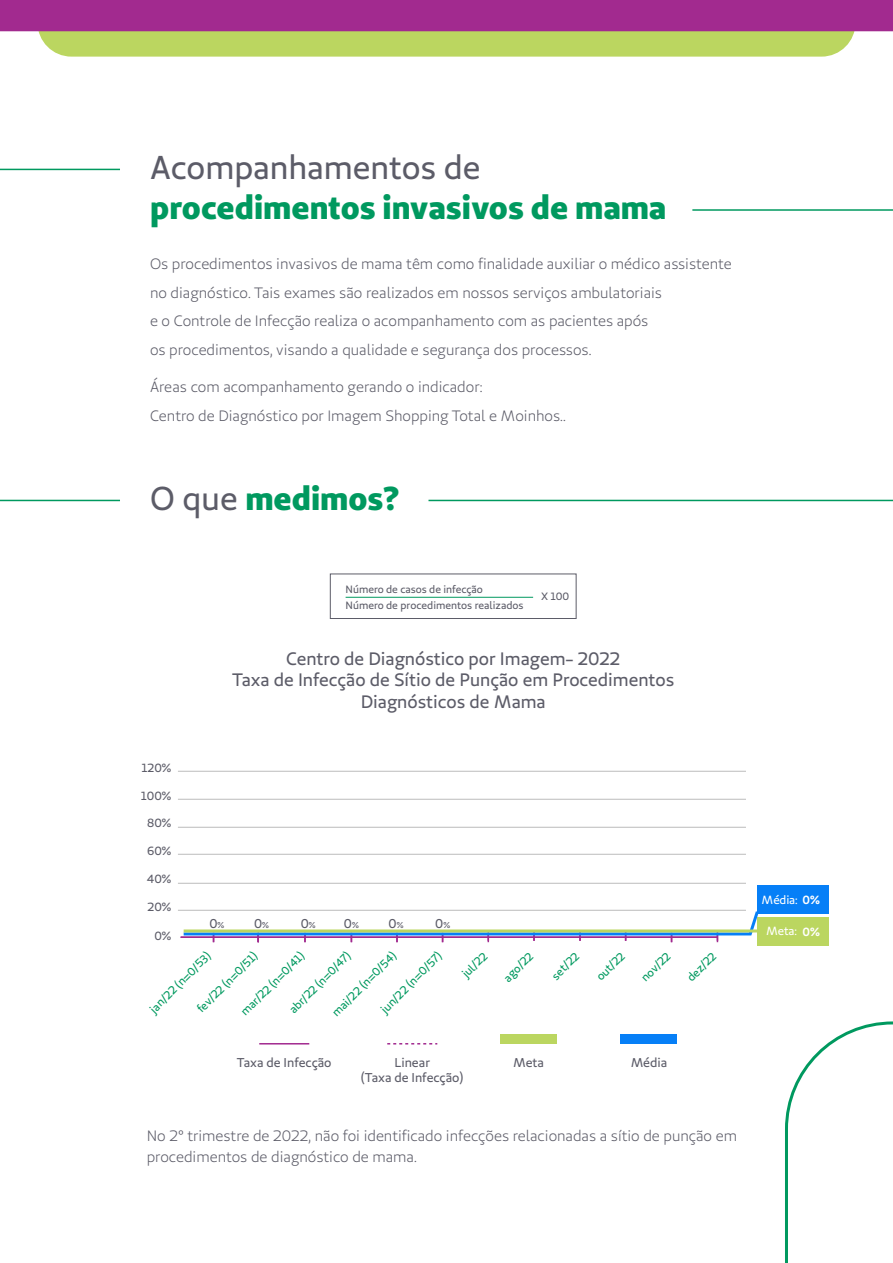
<style>
.page{position:relative;width:893px;height:1263px;background:#fff}
.page>*{position:absolute;margin:0;border:0;box-sizing:border-box;transform-origin:0 0}
.t1{font:700 33px "Unimed Sans 2020 Extra";color:#00995f}
.t2{font:33px "Unimed Sans 2020 Regular";color:#5c5c68}
.t3{font:18px/21.6px "Unimed Sans 2020 Regular";color:#5c5c68;text-align:center}
.t4{font:15px/28.5px "Unimed Sans 2020 Book";color:#5c5c68}
.t5{font:12.75px/15.3px "Unimed Sans 2020 Regular";color:#5c5c68;text-align:center}
.t6{font:11.85px "Unimed Sans 2020 Regular";color:#5c5c68}
.t7{font:11.85px "Unimed Sans 2020 Regular";letter-spacing:-.01em;color:#fff}
.t8{font:11.4px "Unimed Sans 2020 Regular";color:#00995f}
.t9{font:10.65px/15.8px "Unimed Sans 2020 Regular";color:#5c5c68}
.s1{font-family:"Unimed Sans 2020 Regular";font-weight:400;color:#5c5c68}
.s2{font-size:8.55px}
.s3{font-family:"Unimed Sans 2020 Semi";font-weight:700}
</style>
<div class="page">
<svg style="left:0;top:0;width:893px;height:57px;background:#b07982"></svg>
<hr style="left:692px;top:209px;width:201px;height:2px;background:#00995f">
<hr style="left:0;top:169px;width:120px;height:1px;background:#00995f">
<hr style="left:428px;top:500px;width:465px;height:1px;background:#00995f">
<hr style="left:0;top:500px;width:120px;height:1px;background:#00995f">
<hr style="left:259px;top:1043px;width:50px;height:1px;background:#a22a8f">
<div style="left:500px;top:1035px;width:57px;height:9px;background:#bbd660"></div>
<div style="left:620px;top:1035px;width:57px;height:9px;background:#067ff7"></div>
<svg style="left:181px;top:909px;width:578px;height:33px"></svg>
<svg style="left:387px;top:1043px;width:50px;height:1px"></svg>
<hr style="left:346px;top:597px;width:187px;height:1px;background:#00995f">
<div style="left:330px;top:574px;width:246px;height:45px;border:1px solid #5c5c68"></div>
<hr style="left:178px;top:910px;width:568px;height:1px;background:#bcbcbc">
<hr style="left:178px;top:883px;width:568px;height:1px;background:#bcbcbc">
<hr style="left:178px;top:854px;width:568px;height:1px;background:#bcbcbc">
<hr style="left:178px;top:827px;width:568px;height:1px;background:#bcbcbc">
<hr style="left:178px;top:799px;width:568px;height:1px;background:#bcbcbc">
<hr style="left:178px;top:771px;width:568px;height:1px;background:#bcbcbc">
<svg style="left:785px;top:1021px;width:108px;height:242px"></svg>
<div style="left:757px;top:917px;width:72px;height:28px;background:#bbd660"></div>
<div style="left:757px;top:885px;width:72px;height:29px;background:#067ff7"></div>
<hr style="left:184px;top:929px;width:582px;height:3px;background:#bbd660">
<h1 class="t2" style="left:150px;top:146px;width:332px">Acompanhamentos de</h1>
<h1 class="t1" style="left:150px;top:185px;width:518px">procedimentos invasivos de mama</h1>
<p class="t4" style="left:150px;top:250px;width:583px">Os procedimentos invasivos de mama têm como finalidade auxiliar o médico assistente no diagnóstico. Tais exames são realizados em nossos serviços ambulatoriais<br>e o Controle de Infecção realiza o acompanhamento com as pacientes após<br>os procedimentos, visando a qualidade e segurança dos processos.</p>
<p class="t4" style="left:150px;top:373px;width:417px">Áreas com acompanhamento gerando o indicador:<br>Centro de Diagnóstico por Imagem Shopping Total e Moinhos..</p>
<h1 class="t1" style="left:150px;top:476px;width:251px"><span class="s1">O que</span> medimos?</h1>
<p class="t9" style="left:346px;top:581px;width:179px">Número de casos de infecção<br>Número de procedimentos realizados</p>
<p class="t9" style="left:541px;top:588px;width:29px">X 100</p>
<p class="t6" style="left:142px;top:760px;width:31px">120%</p>
<p class="t6" style="left:141px;top:788px;width:32px">100%</p>
<p class="t6" style="left:147px;top:816px;width:26px">80%</p>
<p class="t6" style="left:147px;top:843px;width:26px">60%</p>
<p class="t6" style="left:147px;top:871px;width:26px">40%</p>
<p class="t6" style="left:147px;top:899px;width:25px">20%</p>
<p class="t6" style="left:154px;top:928px;width:18px">0%</p>
<p class="t3" style="left:232px;top:647px;width:444px">Centro de Diagnóstico por Imagem- 2022<br>Taxa de Infecção de Sítio de Punção em Procedimentos<br>Diagnósticos de Mama</p>
<p class="t5" style="left:209px;top:916px;width:16px">0<span class="s2">%</span></p>
<p class="t5" style="left:254px;top:916px;width:16px">0<span class="s2">%</span></p>
<p class="t5" style="left:301px;top:916px;width:16px">0<span class="s2">%</span></p>
<p class="t5" style="left:344px;top:916px;width:16px">0<span class="s2">%</span></p>
<p class="t5" style="left:389px;top:916px;width:16px">0<span class="s2">%</span></p>
<p class="t5" style="left:435px;top:916px;width:16px">0<span class="s2">%</span></p>
<p class="t8" style="left:147px;top:1006px;width:82px;rotate:-45deg">jan/22 (n=0/53)</p>
<p class="t8" style="left:194px;top:1005px;width:82px;rotate:-45deg">fev/22 (n=0/51)</p>
<p class="t8" style="left:238px;top:1008px;width:86px;rotate:-45deg">mar/22 (n=0/41)</p>
<p class="t8" style="left:286px;top:1006px;width:83px;rotate:-45deg">abr/22 (n=0/47)</p>
<p class="t8" style="left:329px;top:1009px;width:87px;rotate:-45deg">mai/22 (n=0/54)</p>
<p class="t8" style="left:378px;top:1006px;width:82px;rotate:-45deg">jun/22 (n=0/57)</p>
<p class="t8" style="left:459px;top:970px;width:32px;rotate:-45deg">jul/22</p>
<p class="t8" style="left:500px;top:974px;width:38px;rotate:-45deg">ago/22</p>
<p class="t8" style="left:548px;top:972px;width:35px;rotate:-45deg">set/22</p>
<p class="t8" style="left:593px;top:973px;width:36px;rotate:-45deg">out/22</p>
<p class="t8" style="left:638px;top:974px;width:38px;rotate:-45deg">nov/22</p>
<p class="t8" style="left:684px;top:974px;width:38px;rotate:-45deg">dez/22</p>
<p class="t5" style="left:237px;top:1054px;width:96px">Taxa de Infecção</p>
<p class="t5" style="left:513px;top:1054px;width:32px">Meta</p>
<p class="t5" style="left:631px;top:1054px;width:38px">Média</p>
<p class="t5" style="left:361px;top:1054px;width:104px">Linear<br>(Taxa de Infecção)</p>
<p class="t4" style="left:147px;top:1125px;width:592px;line-height:21px">No 2° trimestre de 2022, não foi identificado infecções relacionadas a sítio de punção em procedimentos de diagnóstico de mama.</p>
<p class="t7" style="left:762px;top:892px;width:60px">Média: <span class="s3">0%</span></p>
<p class="t7" style="left:766px;top:923px;width:55px">Meta: <span class="s3">0%</span></p>
</div>
